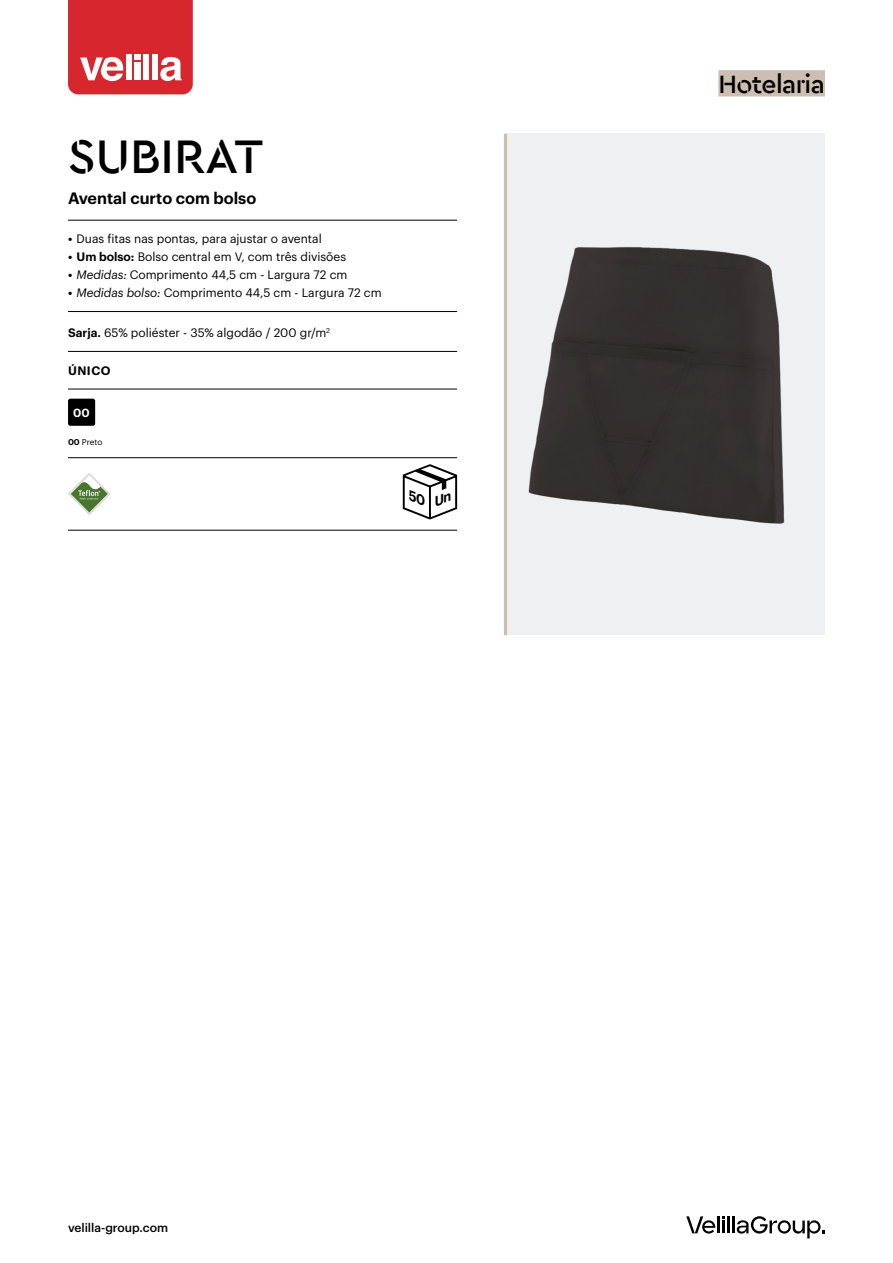
<style>
.page{position:relative;width:893px;height:1263px;background:#fff}
.page>*{position:absolute;margin:0;border:0;box-sizing:border-box;transform-origin:0 0}
.t1{font:500 49.5px "Cera Stencil";color:#000}
.t2{font:500 26.25px "Cera Stencil";letter-spacing:-.02em;color:#000}
.t3{font:600 16.2px "Graphik";color:#000}
.t4{font:12px "Graphik";color:#000}
.t5{font:500 12px "Graphik";color:#000}
.t6{font:600 12px "Graphik";letter-spacing:.04em;color:#000}
.t7{font:600 11.55px "Graphik";color:#fff}
.t8{font:8.25px "Graphik";color:#000}
.s1{font-weight:600}
.s2{font-style:italic}
</style>
<div class="page">
<svg style="left:68px;top:0;width:125px;height:94px;background:#dd434b"></svg>
<hr style="left:717px;top:1216px;width:3px;height:17px;background:#000">
<hr style="left:727px;top:1216px;width:3px;height:17px;background:#000">
<svg style="left:722px;top:1216px;width:3px;height:17px"></svg>
<svg style="left:686px;top:1216px;width:29px;height:17px"></svg>
<svg style="left:733px;top:1216px;width:92px;height:22px"></svg>
<div style="left:505px;top:134px;width:320px;height:501px;background:#eef0f1"></div>
<img style="left:528px;top:247px;width:257px;height:277px">
<hr style="left:504px;top:134px;width:3px;height:501px;background:#ccbeb1">
<hr style="left:68px;top:220px;width:389px;height:1px;background:#000">
<hr style="left:68px;top:311px;width:389px;height:1px;background:#000">
<hr style="left:68px;top:351px;width:389px;height:1px;background:#000">
<hr style="left:68px;top:389px;width:389px;height:1px;background:#000">
<hr style="left:68px;top:457px;width:389px;height:1px;background:#000">
<hr style="left:68px;top:530px;width:389px;height:1px;background:#000">
<div style="left:68px;top:399px;width:27px;height:27px;background:#000;border-radius:2px"></div>
<svg style="left:68px;top:473px;width:42px;height:42px"></svg>
<div style="left:718px;top:70px;width:107px;height:26px;background:#ccbeb1"></div>
<svg style="left:403px;top:464px;width:54px;height:55px"></svg>
<h1 class="t1" style="left:68px;top:124px;width:197px">SUBIRAT</h1>
<h3 class="t3" style="left:68px;top:186px;width:190px">Avental curto com bolso</h3>
<p class="t4" style="left:68px;top:230px;width:255px"><span class="s1">•</span> Duas fitas nas pontas, para ajustar o avental</p>
<p class="t4" style="left:68px;top:248px;width:280px"><span class="s1">• Um bolso:</span> Bolso central em V, com três divisões</p>
<p class="t4" style="left:68px;top:266px;width:281px"><span class="s1">•</span> <span class="s2">Medidas:</span> Comprimento 44,5 cm - Largura 72 cm</p>
<p class="t4" style="left:68px;top:284px;width:315px"><span class="s1">•</span> <span class="s2">Medidas bolso:</span> Comprimento 44,5 cm - Largura 72 cm</p>
<p class="t4" style="left:68px;top:324px;width:264px"><span class="s1">Sarja.</span> 65% poliéster - 35% algodão / 200 gr/m<sup>2</sup></p>
<p class="t6" style="left:68px;top:361px;width:44px">ÚNICO</p>
<p class="t7" style="left:73px;top:404px;width:18px">00</p>
<p class="t8" style="left:68px;top:436px;width:36px"><span class="s1">00</span> Preto</p>
<p class="t5" style="left:68px;top:1218px;width:101px">velilla-group.com</p>
<h2 class="t2" style="left:718px;top:67px;width:108px">Hotelaria</h2>
</div>
